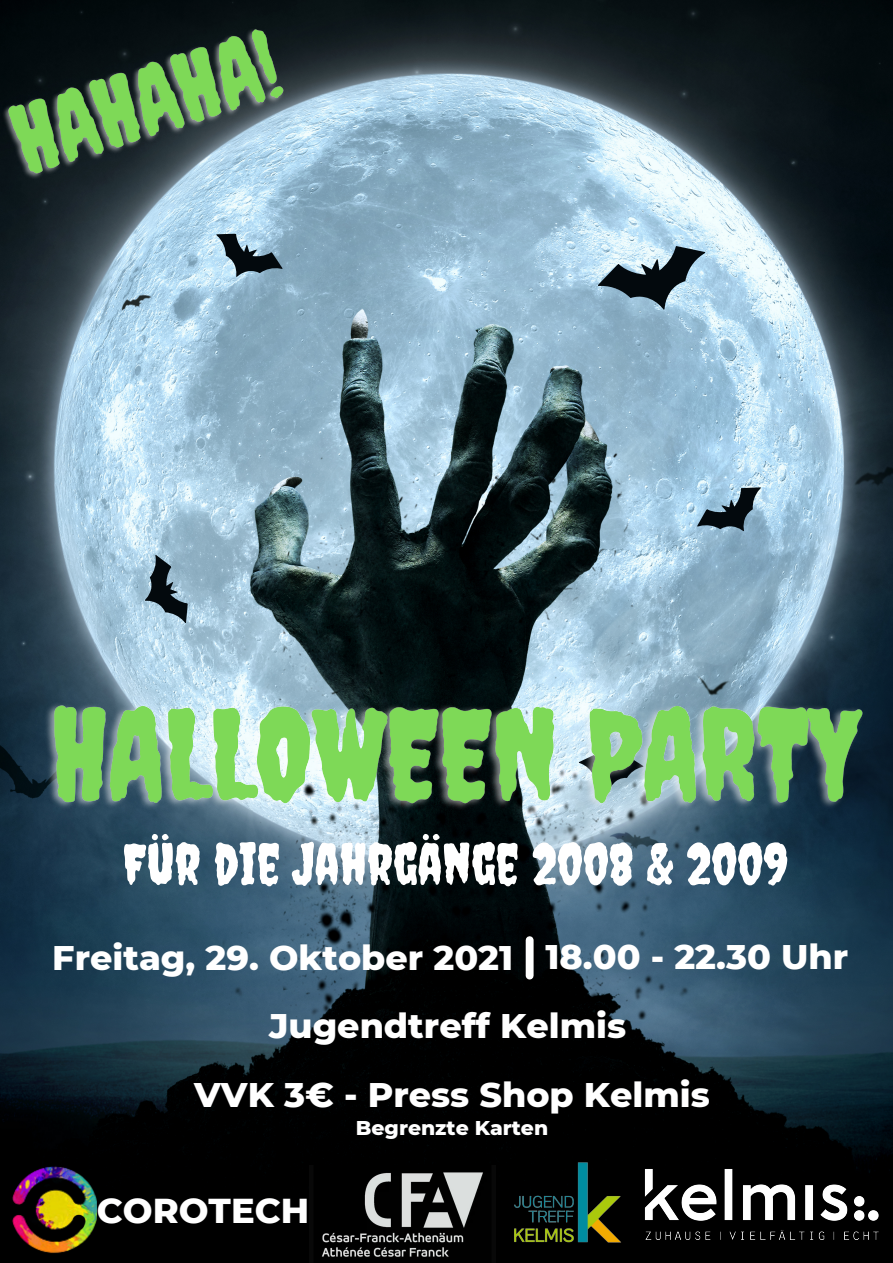
<style>
.page{position:relative;width:893px;height:1263px;background:#fff}
.page>*{position:absolute;margin:0;border:0;box-sizing:border-box;transform-origin:0 0}
.t1{font:56.85px "Creepster";color:#fff}
.t2{font:800 35.25px "Montserrat";color:#fff}
.t3{font:800 34.88px "Montserrat";color:#fff}
.t4{font:800 20.4px "Montserrat";color:#fff}
</style>
<div class="page">
<img style="left:0;top:0;width:893px;height:1263px">
<svg style="left:593px;top:238px;width:125px;height:88px"></svg>
<svg style="left:203px;top:226px;width:84px;height:68px"></svg>
<svg style="left:692px;top:479px;width:84px;height:72px"></svg>
<svg style="left:129px;top:551px;width:66px;height:84px"></svg>
<img style="left:629px;top:1149px;width:264px;height:110px">
<img style="left:10px;top:1165px;width:86px;height:90px">
<img style="left:310px;top:1165px;width:185px;height:98px">
<img style="left:495px;top:1150px;width:145px;height:109px">
<img style="left:37px;top:672px;width:831px;height:167px">
<img style="left:0;top:0;width:298px;height:205px">
<div style="left:526px;top:940px;width:7px;height:36px;background:#fff"></div>
<p class="t1" style="left:123px;top:830px;width:667px">FÜR DIE JAHRGÄNGE 2008 &amp; 2009</p>
<p class="t3" style="left:52px;top:936px;width:462px">Freitag, 29. Oktober 2021</p>
<p class="t3" style="left:545px;top:935px;width:304px">18.00 - 22.30 Uhr</p>
<p class="t3" style="left:269px;top:1004px;width:358px">Jugendtreff Kelmis</p>
<p class="t3" style="left:194px;top:1074px;width:517px">VVK 3€ - Press Shop Kelmis</p>
<p class="t4" style="left:356px;top:1115px;width:194px">Begrenzte Karten</p>
<p class="t2" style="left:97px;top:1188px;width:214px">COROTECH</p>
</div>
